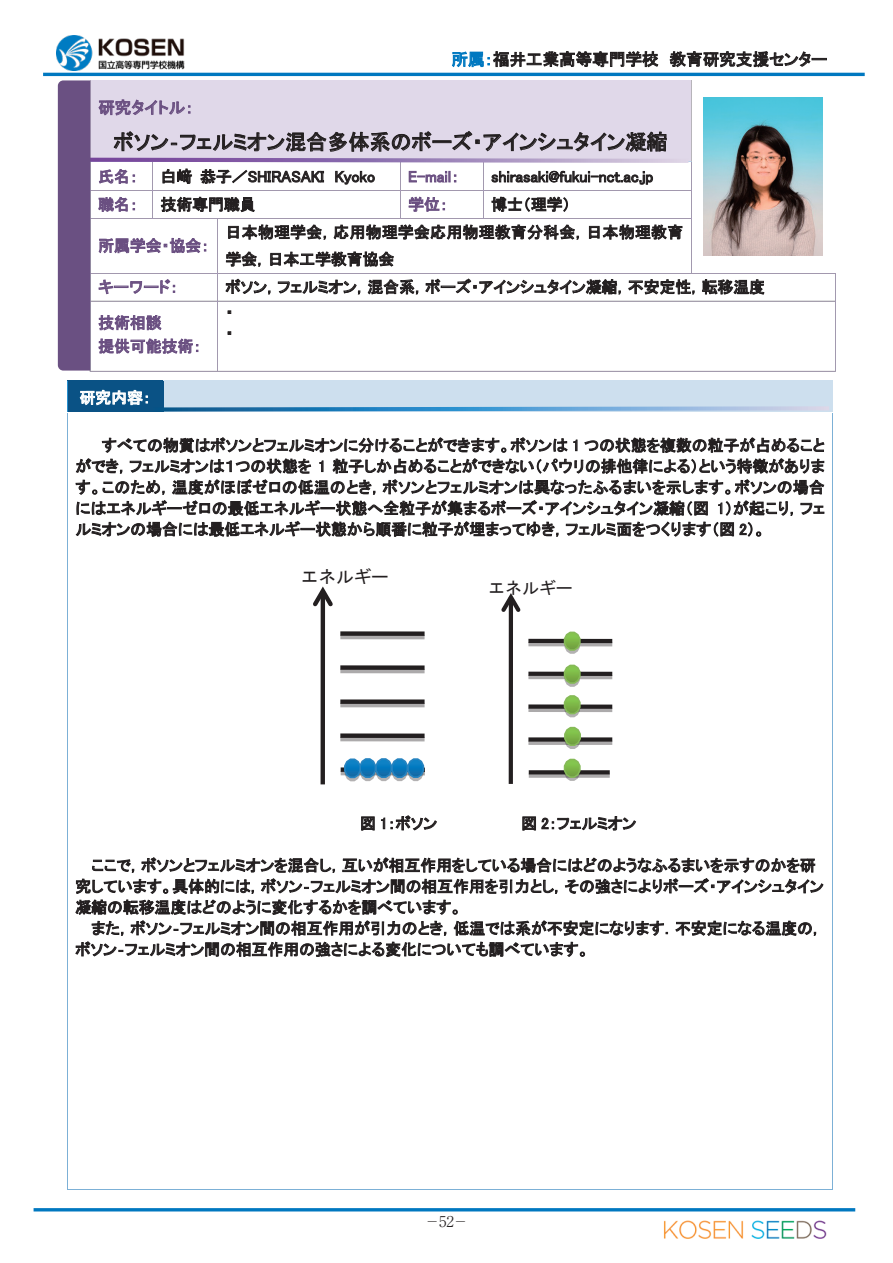
<style>
.page{position:relative;width:893px;height:1263px;background:#fff}
.page>*{position:absolute;margin:0;border:0;box-sizing:border-box;transform-origin:0 0}
.t1{font:21px "MS P Gothic";color:#231f20}
.t2{font:17.7px "MS Gothic";color:#231f20}
.t3{font:16.95px "MS Gothic";color:#231f20}
.t4{font:16.5px "MS P Gothic";color:#231f20}
.t5{font:16.5px "MS P Gothic";color:#6a4f81}
.t6{font:15.9px/21px "MS P Gothic";color:#231f20}
.t7{font:15.9px/23.4px "MS P Gothic";color:#6a4f81}
.t8{font:15.9px/27px "MS P Gothic";letter-spacing:.025em;color:#231f20}
.t9{font:15.9px "MS P Gothic";color:#fff}
.t10{font:300 14.85px "Ryumin Pr 6";color:#231f20;scale:.6 1}
.s1{color:#0078c0}
</style>
<div class="page">
<hr style="left:43px;top:73px;width:822px;height:3px;background:#0078c0">
<div style="left:68px;top:381px;width:95px;height:31px;background:#0a5285"></div>
<div style="left:163px;top:381px;width:670px;height:31px;background:#cddfee"></div>
<hr style="left:68px;top:380px;width:95px;height:1px;background:#0a5285">
<hr style="left:163px;top:380px;width:670px;height:1px;background:#cddfee">
<hr style="left:67px;top:381px;width:1px;height:31px;background:#2990cf">
<hr style="left:163px;top:381px;width:1px;height:31px;background:#0a5285">
<hr style="left:67px;top:413px;width:1px;height:776px;background:#7cb0d6">
<hr style="left:68px;top:1189px;width:764px;height:1px;background:#7cb0d6">
<hr style="left:832px;top:413px;width:1px;height:776px;background:#7cb0d6">
<hr style="left:321px;top:591px;width:4px;height:193px;background:#231f20">
<svg style="left:313px;top:586px;width:20px;height:24px"></svg>
<hr style="left:340px;top:635px;width:85px;height:4px;background:#acaaab">
<div style="left:340px;top:631px;width:85px;height:5px;background:#231f20"></div>
<hr style="left:340px;top:669px;width:85px;height:4px;background:#acaaab">
<div style="left:340px;top:665px;width:85px;height:5px;background:#231f20"></div>
<hr style="left:340px;top:703px;width:85px;height:4px;background:#acaaab">
<div style="left:340px;top:699px;width:85px;height:5px;background:#231f20"></div>
<hr style="left:340px;top:737px;width:85px;height:4px;background:#acaaab">
<div style="left:340px;top:733px;width:85px;height:5px;background:#231f20"></div>
<hr style="left:341px;top:771px;width:84px;height:4px;background:#acaaab">
<div style="left:341px;top:767px;width:84px;height:5px;background:#231f20"></div>
<svg style="left:343px;top:758px;width:82px;height:23px;background:#4e97c4"></svg>
<hr style="left:509px;top:597px;width:4px;height:187px;background:#231f20">
<svg style="left:501px;top:593px;width:20px;height:23px"></svg>
<hr style="left:528px;top:642px;width:84px;height:4px;background:#231f20;opacity:.38">
<hr style="left:528px;top:639px;width:84px;height:4px;background:#231f20">
<hr style="left:528px;top:675px;width:84px;height:4px;background:#acaaab">
<hr style="left:528px;top:672px;width:84px;height:4px;background:#231f20">
<hr style="left:528px;top:708px;width:84px;height:4px;background:#acaaab">
<div style="left:528px;top:704px;width:84px;height:5px;background:#231f20"></div>
<hr style="left:528px;top:741px;width:84px;height:4px;background:#acaaab">
<div style="left:528px;top:737px;width:84px;height:5px;background:#231f20"></div>
<div style="left:529px;top:773px;width:81px;height:5px;background:#231f20;opacity:.38"></div>
<svg style="left:529px;top:770px;width:81px;height:4px"></svg>
<svg style="left:563px;top:726px;width:19px;height:23px"></svg>
<svg style="left:562px;top:695px;width:19px;height:22px"></svg>
<svg style="left:562px;top:664px;width:19px;height:23px"></svg>
<svg style="left:562px;top:631px;width:19px;height:23px"></svg>
<svg style="left:562px;top:758px;width:19px;height:23px"></svg>
<img style="left:57px;top:80px;width:779px;height:292px">
<svg style="left:58px;top:80px;width:630px;height:291px"></svg>
<svg style="left:164px;top:406px;width:665px;height:6px"></svg>
<img style="left:57px;top:35px;width:127px;height:35px">
<hr style="left:34px;top:1208px;width:821px;height:3px;background:#0078c0">
<img style="left:663px;top:1220px;width:164px;height:19px">
<svg style="left:701px;top:95px;width:124px;height:164px"></svg>
<img style="left:703px;top:97px;width:119px;height:158px">
<p class="t4" style="left:451px;top:51px;width:377px"><span class="s1">所属：</span>福井工業高等専門学校 教育研究支援センター</p>
<p class="t5" style="left:98px;top:99px;width:97px">研究タイトル：</p>
<h1 class="t1" style="left:114px;top:131px;width:555px">ボソン‐フェルミオン混合多体系のボーズ・アインシュタイン凝縮</h1>
<p class="t7" style="left:98px;top:165px;width:41px">氏名：</p>
<p class="t6" style="left:161px;top:166px;width:216px">白﨑 恭子／SHIRASAKI Kyoko</p>
<p class="t7" style="left:408px;top:165px;width:52px">E-mail：</p>
<p class="t6" style="left:491px;top:166px;width:164px">shirasaki@fukui-nct.ac.jp</p>
<p class="t7" style="left:98px;top:193px;width:41px">職名：</p>
<p class="t6" style="left:161px;top:194px;width:97px">技術専門職員</p>
<p class="t7" style="left:408px;top:193px;width:41px">学位：</p>
<p class="t6" style="left:491px;top:194px;width:81px">博士（理学）</p>
<p class="t7" style="left:98px;top:234px;width:112px">所属学会・協会：</p>
<p class="t8" style="left:226px;top:219px;width:459px">日本物理学会，応用物理学会応用物理教育分科会，日本物理教育学会，日本工学教育協会</p>
<p class="t7" style="left:98px;top:275px;width:81px">キーワード：</p>
<p class="t6" style="left:226px;top:276px;width:541px">ボソン，フェルミオン，混合系，ボーズ・アインシュタイン凝縮，不安定性，転移温度</p>
<p class="t7" style="left:98px;top:311px;width:104px">技術相談<br>提供可能技術：</p>
<p class="t6" style="left:226px;top:302px;width:9px">・・</p>
<p class="t9" style="left:80px;top:390px;width:73px">研究内容：</p>
<p class="t6" style="left:75px;top:435px;width:751px;text-align:justify;text-indent:26px">すべての物質はボソンとフェルミオンに分けることができます。ボソンは 1 つの状態を複数の粒子が占めることができ，フェルミオンは１つの状態を 1 粒子しか占めることができない（パウリの排他律による）という特徴があります。このため，温度がほぼゼロの低温のとき，ボソンとフェルミオンは異なったふるまいを示します。ボソンの場合にはエネルギーゼロの最低エネルギー状態へ全粒子が集まるボーズ・アインシュタイン凝縮（図 1）が起こり，フェルミオンの場合には最低エネルギー状態から順番に粒子が埋まってゆき，フェルミ面をつくります（図 2）。</p>
<p class="t2" style="left:301px;top:567px;width:90px">エネルギー</p>
<p class="t3" style="left:488px;top:579px;width:86px">エネルギー</p>
<p class="t6" style="left:360px;top:813px;width:79px">図 1：ボソン</p>
<p class="t6" style="left:521px;top:813px;width:117px">図 2：フェルミオン</p>
<p class="t6" style="left:75px;top:855px;width:750px;text-indent:16px">ここで，ボソンとフェルミオンを混合し，互いが相互作用をしている場合にはどのようなふるまいを示すのかを研究しています。具体的には，ボソン‐フェルミオン間の相互作用を引力とし，その強さによりボーズ・アインシュタイン凝縮の転移温度はどのように変化するかを調べています。</p>
<p class="t6" style="left:75px;top:918px;width:749px;text-indent:16px">また，ボソン‐フェルミオン間の相互作用が引力のとき，低温では系が不安定になります．不安定になる温度の，ボソン‐フェルミオン間の相互作用の強さによる変化についても調べています。</p>
<p class="t10" style="left:428px;top:1210px;width:64px">─52─</p>
</div>
